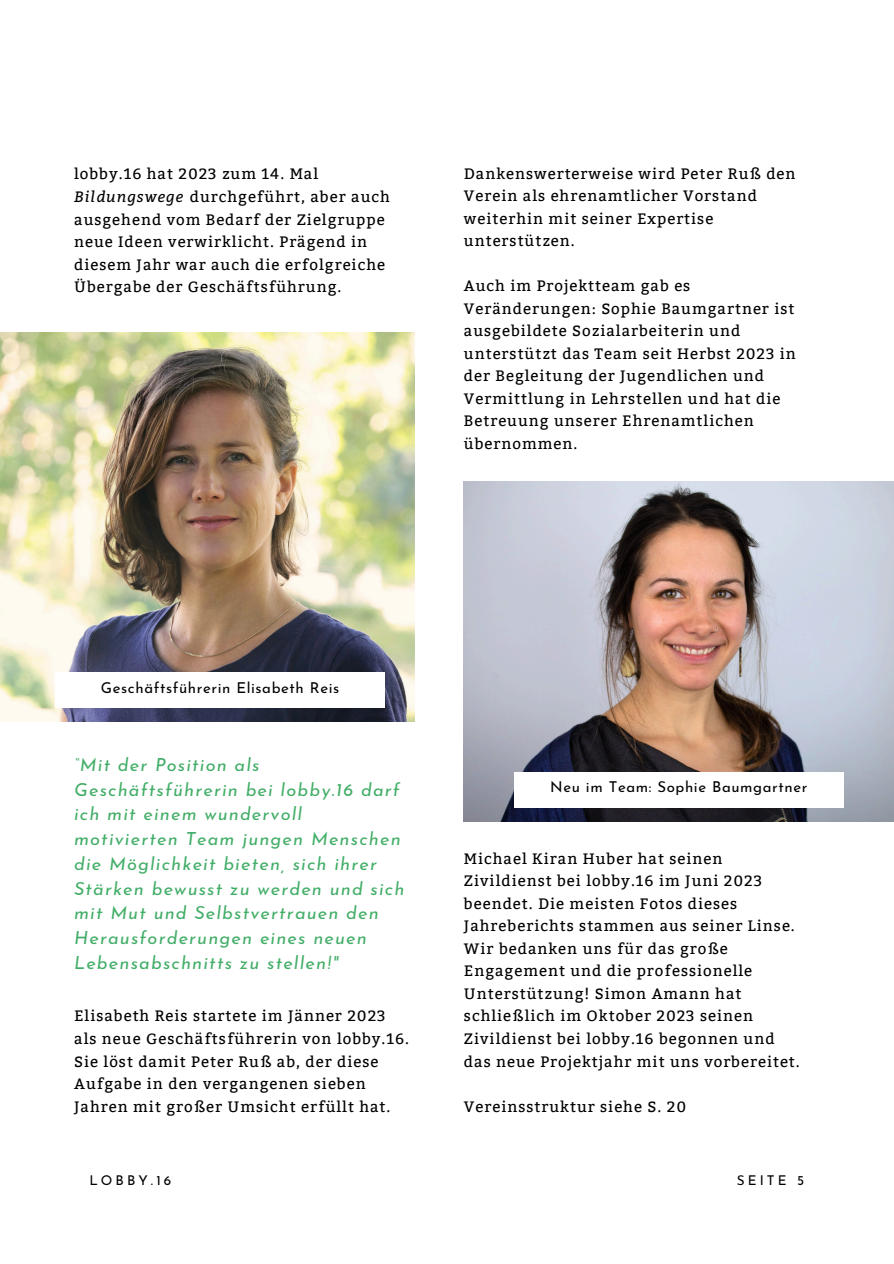
<style>
.page{position:relative;width:894px;height:1264px;background:#fff}
.page>*{position:absolute;margin:0;border:0;box-sizing:border-box;transform-origin:0 0}
.t1{font:italic 18px/24.8px "Josefin Sans";letter-spacing:.065em;color:#43ae68}
.t2{font:15px/22.5px "Bitter";letter-spacing:.065em;color:#000001}
.t3{font:15px "Josefin Sans";letter-spacing:.04em;color:#000}
.t4{font:13.5px "Josefin Sans";letter-spacing:.23em;color:#000001}
.s1{font-style:italic}
</style>
<div class="page">
<img style="left:464px;top:482px;width:429px;height:339px">
<div style="left:514px;top:772px;width:329px;height:35px;background:#fff"></div>
<img style="left:0;top:333px;width:414px;height:388px">
<div style="left:55px;top:672px;width:329px;height:35px;background:#fff"></div>
<h2 class="t2" style="left:74px;top:162px;width:317px">lobby.16 hat 2023 zum 14. Mal <span class="s1">Bildungswege</span> durchgeführt, aber auch ausgehend vom Bedarf der Zielgruppe neue Ideen verwirklicht. Prägend in diesem Jahr war auch die erfolgreiche Übergabe der Geschäftsführung.</h2>
<h2 class="t2" style="left:464px;top:162px;width:333px">Dankenswerterweise wird Peter Ruß den<br>Verein als ehrenamtlicher Vorstand weiterhin mit seiner Expertise unterstützen.</h2>
<h2 class="t2" style="left:464px;top:275px;width:333px">Auch im Projektteam gab es Veränderungen: Sophie Baumgartner ist ausgebildete Sozialarbeiterin und unterstützt das Team seit Herbst 2023 in der Begleitung der Jugendlichen und Vermittlung in Lehrstellen und hat die Betreuung unserer Ehrenamtlichen übernommen.</h2>
<h1 class="t3" style="left:101px;top:681px;width:240px">Geschäftsführerin Elisabeth Reis</h1>
<h2 class="t1" style="left:74px;top:754px;width:332px">“Mit der Position als<br>Geschäftsführerin bei lobby.16 darf ich mit einem wundervoll motivierten Team jungen Menschen die Möglichkeit bieten, sich ihrer<br>Stärken bewusst zu werden und sich mit Mut und Selbstvertrauen den<br>Herausforderungen eines neuen<br>Lebensabschnitts zu stellen!"</h2>
<h2 class="t2" style="left:74px;top:1005px;width:336px">Elisabeth Reis startete im Jänner 2023 als neue Geschäftsführerin von lobby.16.<br>Sie löst damit Peter Ruß ab, der diese Aufgabe in den vergangenen sieben Jahren mit großer Umsicht erfüllt hat.</h2>
<p class="t3" style="left:550px;top:781px;width:258px">Neu im Team: Sophie Baumgartner</p>
<p class="t2" style="left:464px;top:847px;width:337px">Michael Kiran Huber hat seinen Zivildienst bei lobby.16 im Juni 2023 beendet. Die meisten Fotos dieses Jahreberichts stammen aus seiner Linse.<br>Wir bedanken uns für das große Engagement und die professionelle Unterstützung! Simon Amann hat schließlich im Oktober 2023 seinen Zivildienst bei lobby.16 begonnen und das neue Projektjahr mit uns vorbereitet.</p>
<h2 class="t2" style="left:464px;top:1095px;width:223px">Vereinsstruktur siehe S. 20</h2>
<p class="t4" style="left:89px;top:1174px;width:83px">LOBBY.16</p>
<p class="t4" style="left:736px;top:1174px;width:69px">SEITE 5</p>
</div>
